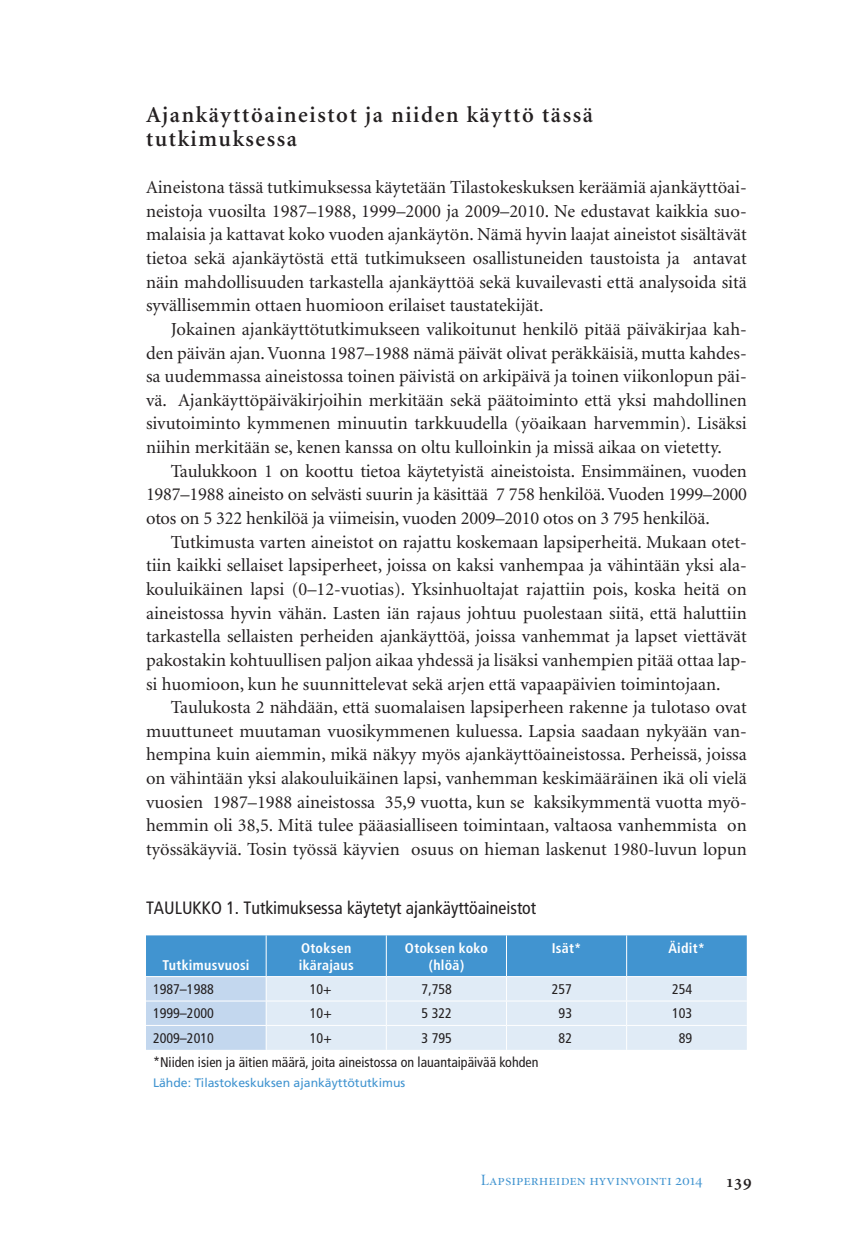
<style>
.page{position:relative;width:868px;height:1235px;background:#fff}
.page>*{position:absolute;margin:0;border:0;box-sizing:border-box;transform-origin:0 0}
.t1{font:600 22.75px/23.6px "Minion";letter-spacing:.07em;color:#231f20}
.t2{font:18.38px/23.6px "Minion";color:#231f20;text-align:justify}
.t3{font:condensed 17.85px "Frutiger";color:#231f20}
.t4{font:17.85px "Minion Semibold SC";color:#231f20}
.t5{font:15.75px "Minion Display Regular SC";color:#4194d0}
.t6{font:condensed 14px "Frutiger";color:#231f20}
.t7{font:700 condensed 14px/16.8px "Frutiger";letter-spacing:.02em;color:#fff}
.t8{font:12.25px "Frutiger";color:#4194d0}
</style>
<div class="page">
<svg style="left:146px;top:935px;width:600px;height:114px;background:#a5cae7"></svg>
<p class="t1" style="left:146px;top:104px;width:448px">Ajankäyttöaineistot ja niiden käyttö tässä tutkimuksessa</p>
<p class="t2" style="left:146px;top:176px;width:602px">Aineistona tässä tutkimuksessa käytetään Tilastokeskuksen keräämiä ajankäyttöai&shy;neistoja vuosilta 1987–1988, 1999–2000 ja 2009–2010. Ne edustavat kaikkia suo&shy;malaisia ja kattavat koko vuoden ajankäytön. Nämä hyvin laajat aineistot sisältävät tietoa sekä ajankäytöstä että tutkimukseen osallistuneiden taustoista ja antavat näin mahdollisuuden tarkastella ajankäyttöä sekä kuvailevasti että analysoida sitä syvällisemmin ottaen huomioon erilaiset taustatekijät.</p>
<p class="t2" style="left:146px;top:318px;width:602px;text-indent:25px">Jokainen ajankäyttötutkimukseen valikoitunut henkilö pitää päiväkirjaa kah&shy;den päivän ajan. Vuonna 1987–1988 nämä päivät olivat peräkkäisiä, mutta kahdes&shy;sa uudemmassa aineistossa toinen päivistä on arkipäivä ja toinen viikonlopun päi&shy;vä. Ajankäyttöpäiväkirjoihin merkitään sekä päätoiminto että yksi mahdollinen sivutoiminto kymmenen minuutin tarkkuudella (yöaikaan harvemmin). Lisäksi niihin merkitään se, kenen kanssa on oltu kulloinkin ja missä aikaa on vietetty.</p>
<p class="t2" style="left:146px;top:459px;width:602px;text-indent:25px">Taulukkoon 1 on koottu tietoa käytetyistä aineistoista. Ensimmäinen, vuoden 1987–1988 aineisto on selvästi suurin ja käsittää 7 758 henkilöä. Vuoden 1999–2000 otos on 5 322 henkilöä ja viimeisin, vuoden 2009–2010 otos on 3 795 henkilöä.</p>
<p class="t2" style="left:146px;top:530px;width:602px;text-indent:25px">Tutkimusta varten aineistot on rajattu koskemaan lapsiperheitä. Mukaan otet&shy;tiin kaikki sellaiset lapsiperheet, joissa on kaksi vanhempaa ja vähintään yksi ala&shy;kouluikäinen lapsi (0–12-vuotias). Yksinhuoltajat rajattiin pois, koska heitä on aineistossa hyvin vähän. Lasten iän rajaus johtuu puolestaan siitä, että haluttiin tarkastella sellaisten perheiden ajankäyttöä, joissa vanhemmat ja lapset viettävät pakostakin kohtuullisen paljon aikaa yhdessä ja lisäksi vanhempien pitää ottaa lap&shy;si huomioon, kun he suunnittelevat sekä arjen että vapaapäivien toimintojaan.</p>
<p class="t2" style="left:146px;top:696px;width:602px;text-indent:25px">Taulukosta 2 nähdään, että suomalaisen lapsiperheen rakenne ja tulotaso ovat muuttuneet muutaman vuosikymmenen kuluessa. Lapsia saadaan nykyään van&shy;hempina kuin aiemmin, mikä näkyy myös ajankäyttöaineistossa. Perheissä, joissa on vähintään yksi alakouluikäinen lapsi, vanhemman keskimääräinen ikä oli vielä vuosien 1987–1988 aineistossa 35,9 vuotta, kun se kaksikymmentä vuotta myö&shy;hemmin oli 38,5. Mitä tulee pääasialliseen toimintaan, valtaosa vanhemmista on työssäkäyviä. Tosin työssä käyvien osuus on hieman laskenut 1980-luvun lopun</p>
<p class="t3" style="left:146px;top:897px;width:391px">TAULUKKO 1. Tutkimuksessa käytetyt ajankäyttöaineistot</p>
<p class="t7" style="left:162px;top:956px;width:88px">Tutkimusvuosi</p>
<p class="t7" style="left:299px;top:939px;width:56px">Otoksen ikärajaus</p>
<p class="t7" style="left:405px;top:939px;width:84px;text-align:center">Otoksen koko (hlöä)</p>
<p class="t7" style="left:551px;top:939px;width:31px">Isät*</p>
<p class="t7" style="left:668px;top:939px;width:38px">Äidit*</p>
<p class="t6" style="left:153px;top:980px;width:62px">1987–1988</p>
<p class="t6" style="left:310px;top:980px;width:23px">10+</p>
<p class="t6" style="left:421px;top:980px;width:32px">7,758</p>
<p class="t6" style="left:551px;top:980px;width:22px">257</p>
<p class="t6" style="left:671px;top:980px;width:22px">254</p>
<p class="t6" style="left:153px;top:1005px;width:62px">1999–2000</p>
<p class="t6" style="left:310px;top:1005px;width:23px">10+</p>
<p class="t6" style="left:421px;top:1005px;width:32px">5 322</p>
<p class="t6" style="left:558px;top:1005px;width:15px">93</p>
<p class="t6" style="left:671px;top:1005px;width:22px">103</p>
<p class="t6" style="left:153px;top:1029px;width:62px">2009–2010</p>
<p class="t6" style="left:310px;top:1029px;width:23px">10+</p>
<p class="t6" style="left:421px;top:1029px;width:32px">3 795</p>
<p class="t6" style="left:558px;top:1029px;width:15px">82</p>
<p class="t6" style="left:678px;top:1029px;width:15px">89</p>
<p class="t6" style="left:153px;top:1054px;width:387px">*Niiden isien ja äitien määrä, joita aineistossa on lauantaipäivää kohden</p>
<p class="t8" style="left:153px;top:1075px;width:254px">Lähde: Tilastokeskuksen ajankäyttötutkimus</p>
<p class="t5" style="left:480px;top:1172px;width:223px">Lapsiperheiden hyvinvointi 2014</p>
<p class="t4" style="left:726px;top:1171px;width:26px">139</p>
</div>
